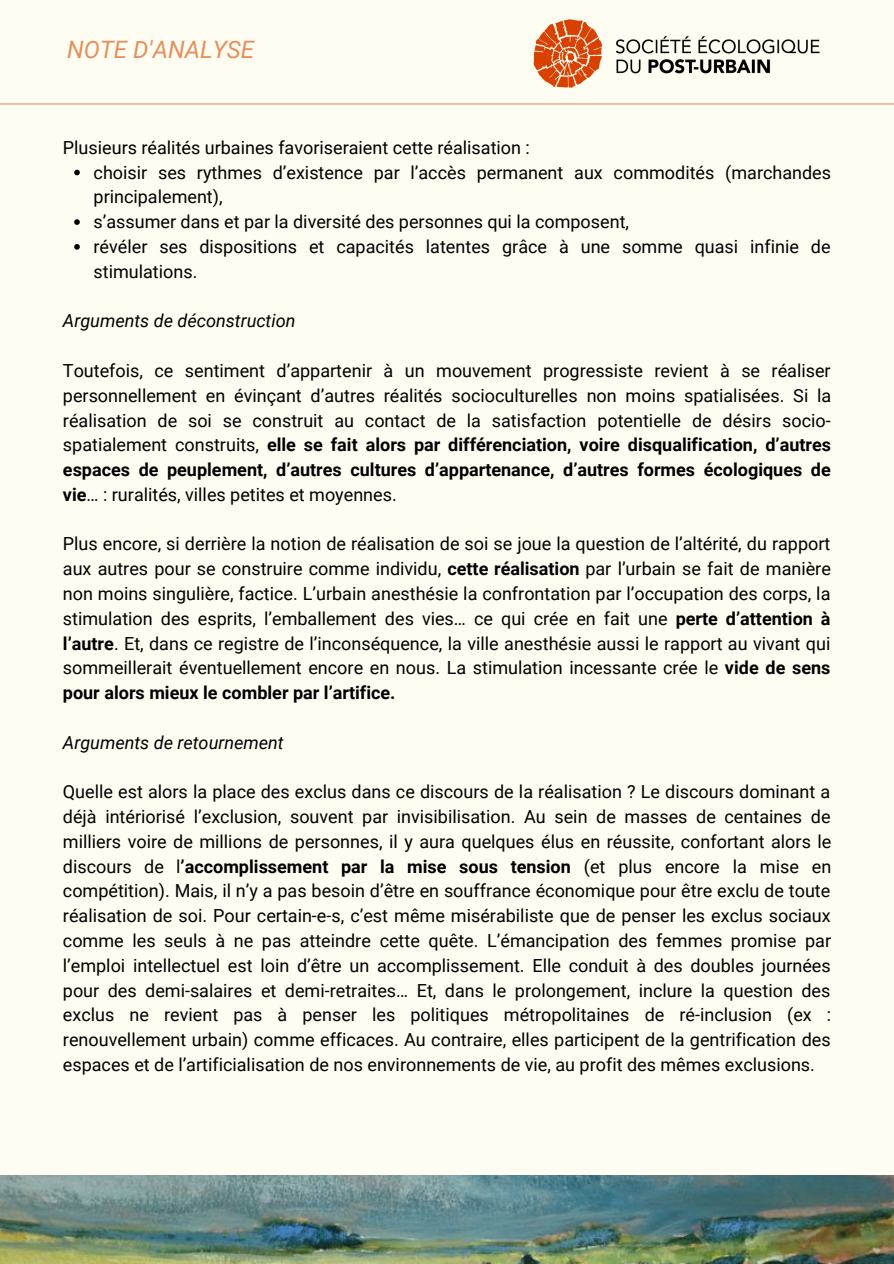
<style>
.page{position:relative;width:894px;height:1264px;background:#fff}
.page>*{position:absolute;margin:0;border:0;box-sizing:border-box;transform-origin:0 0}
.t1{font:italic 24px "Roboto";color:#e4905c}
.t2{font:18px/24.8px "Roboto";color:#000;text-align:justify}
.t3{font:italic 18px "Roboto";color:#000}
.s1{font-weight:700}
</style>
<div class="page">
<div style="left:0;top:0;width:893px;height:1263px;background:#fffdf2"></div>
<hr style="left:0;top:103px;width:893px;height:2px;background:#e4905c">
<svg style="left:74px;top:170px;width:6px;height:5px"></svg>
<svg style="left:74px;top:219px;width:6px;height:6px"></svg>
<svg style="left:74px;top:244px;width:6px;height:6px"></svg>
<img style="left:0;top:1175px;width:893px;height:88px">
<img style="left:508px;top:19px;width:351px;height:85px">
<p class="t1" style="left:67px;top:36px;width:189px">NOTE D'ANALYSE</p>
<p class="t2" style="left:63px;top:135px;width:468px">Plusieurs réalités urbaines favoriseraient cette réalisation :</p>
<p class="t2" style="left:93px;top:160px;width:738px">choisir ses rythmes d’existence par l’accès permanent aux commodités (marchandes principalement),</p>
<p class="t2" style="left:93px;top:210px;width:537px">s’assumer dans et par la diversité des personnes qui la composent,</p>
<p class="t2" style="left:93px;top:234px;width:738px">révéler ses dispositions et capacités latentes grâce à une somme quasi infinie de stimulations.</p>
<p class="t3" style="left:63px;top:311px;width:234px">Arguments de déconstruction</p>
<p class="t2" style="left:63px;top:358px;width:769px">Toutefois, ce sentiment d’appartenir à un mouvement progressiste revient à se réaliser personnellement en évinçant d’autres réalités socioculturelles non moins spatialisées. Si la réalisation de soi se construit au contact de la satisfaction potentielle de désirs socio&shy;spatialement construits, <span class="s1">elle se fait alors par différenciation, voire disqualification, d’autres espaces de peuplement, d’autres cultures d’appartenance, d’autres formes écologiques de vie</span>… : ruralités, villes petites et moyennes.</p>
<p class="t2" style="left:63px;top:532px;width:769px">Plus encore, si derrière la notion de réalisation de soi se joue la question de l’altérité, du rapport aux autres pour se construire comme individu, <span class="s1">cette réalisation</span> par l’urbain se fait de manière non moins singulière, factice. L’urbain anesthésie la confrontation par l’occupation des corps, la stimulation des esprits, l’emballement des vies… ce qui crée en fait une <span class="s1">perte d’attention à l’autre</span>. Et, dans ce registre de l’inconséquence, la ville anesthésie aussi le rapport au vivant qui sommeillerait éventuellement encore en nous. La stimulation incessante crée le <span class="s1">vide de sens pour alors mieux le combler par l’artifice.</span></p>
<p class="t3" style="left:63px;top:732px;width:222px">Arguments de retournement</p>
<p class="t2" style="left:63px;top:779px;width:769px">Quelle est alors la place des exclus dans ce discours de la réalisation ? Le discours dominant a déjà intériorisé l’exclusion, souvent par invisibilisation. Au sein de masses de centaines de milliers voire de millions de personnes, il y aura quelques élus en réussite, confortant alors le discours de l<span class="s1">’accomplissement par la mise sous tension</span> (et plus encore la mise en compétition). Mais, il n’y a pas besoin d’être en souffrance économique pour être exclu de toute réalisation de soi. Pour certain-e-s, c’est même misérabiliste que de penser les exclus sociaux comme les seuls à ne pas atteindre cette quête. L’émancipation des femmes promise par l’emploi intellectuel est loin d’être un accomplissement. Elle conduit à des doubles journées pour des demi-salaires et demi-retraites… Et, dans le prolongement, inclure la question des exclus ne revient pas à penser les politiques métropolitaines de ré-inclusion (ex : renouvellement urbain) comme efficaces. Au contraire, elles participent de la gentrification des espaces et de l’artificialisation de nos environnements de vie, au profit des mêmes exclusions.</p>
</div>
